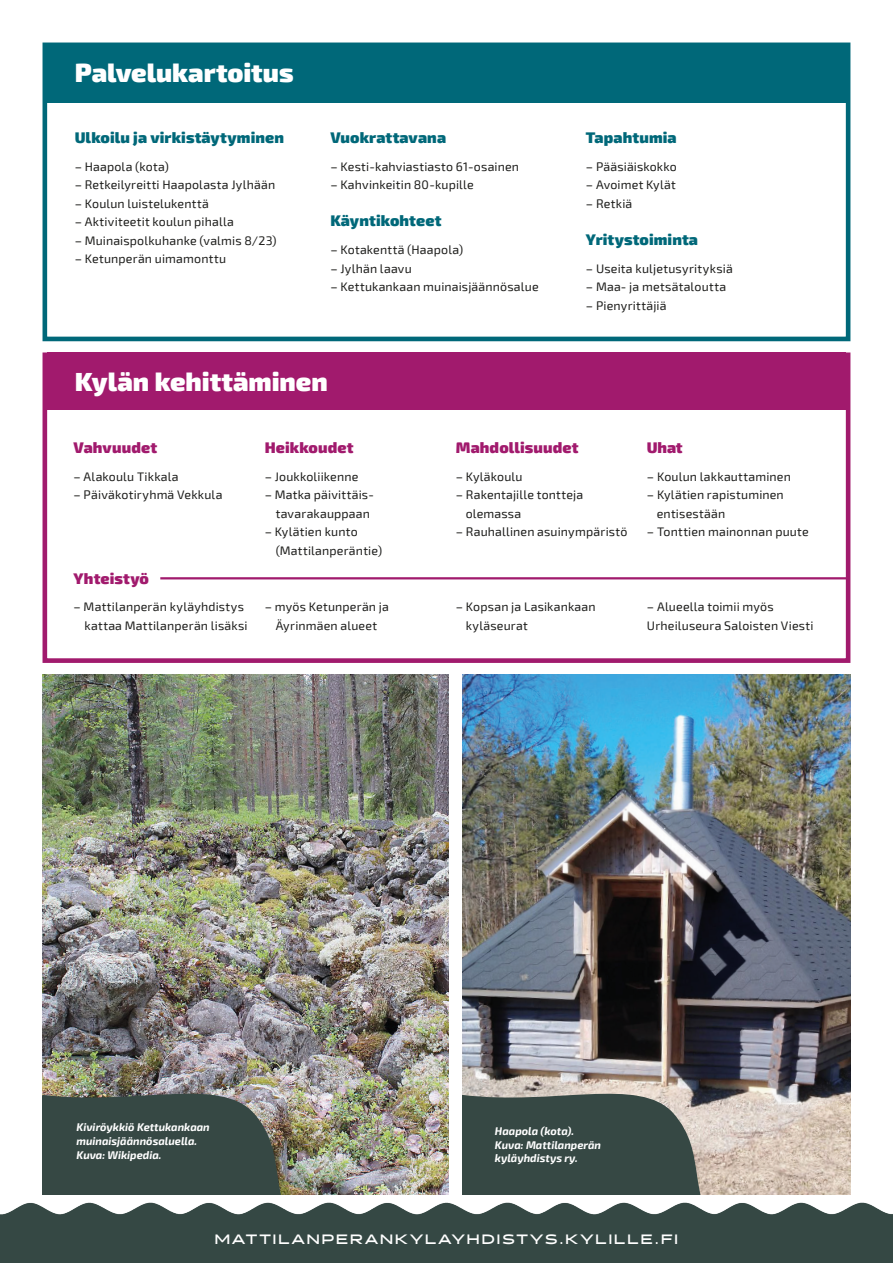
<style>
.page{position:relative;width:893px;height:1263px;background:#fff}
.page>*{position:absolute;margin:0;border:0;box-sizing:border-box;transform-origin:0 0}
.t1{font:900 26.25px "Exo 2";color:#fff}
.t2{font:900 15.45px "Exo 2";letter-spacing:.005em;color:#006879}
.t3{font:900 15.45px "Exo 2";letter-spacing:.005em;color:#a11a6d}
.t4{font:700 13.5px "Halogen";letter-spacing:.15em;color:#fff}
.t5{font:12.3px/18.6px "Exo 2";letter-spacing:.015em;color:#1d1d1b}
.t6{font:italic 700 10.95px/13.6px "Exo 2";color:#fff}
</style>
<div class="page">
<div style="left:43px;top:43px;width:807px;height:298px;border:5px solid #006879"></div>
<div style="left:47px;top:45px;width:799px;height:58px;background:#006879"></div>
<div style="left:47px;top:352px;width:799px;height:58px;background:#a11a6d"></div>
<div style="left:43px;top:352px;width:807px;height:311px;border:5px solid #a11a6d"></div>
<hr style="left:160px;top:577px;width:686px;height:2px;background:#a11a6d">
<img style="left:43px;top:674px;width:406px;height:521px">
<img style="left:43px;top:1076px;width:250px;height:119px">
<img style="left:462px;top:674px;width:388px;height:521px">
<svg style="left:462px;top:1076px;width:251px;height:119px;background:#5a645f"></svg>
<img style="left:0;top:1202px;width:893px;height:61px">
<h1 class="t1" style="left:75px;top:57px;width:220px">Palvelukartoitus</h1>
<p class="t2" style="left:75px;top:128px;width:211px">Ulkoilu ja virkistäytyminen</p>
<p class="t5" style="left:75px;top:157px;width:96px">– Haapola (kota)</p>
<p class="t5" style="left:75px;top:176px;width:202px">– Retkeilyreitti Haapolasta Jylhään</p>
<p class="t5" style="left:75px;top:195px;width:136px">– Koulun luistelukenttä</p>
<p class="t5" style="left:75px;top:213px;width:161px">– Aktiviteetit koulun pihalla</p>
<p class="t5" style="left:75px;top:232px;width:204px">– Muinaispolkuhanke (valmis 8/23)</p>
<p class="t5" style="left:75px;top:250px;width:153px">– Ketunperän uimamonttu</p>
<p class="t2" style="left:330px;top:128px;width:117px">Vuokrattavana</p>
<p class="t5" style="left:330px;top:157px;width:190px">– Kesti-kahviastiasto 61-osainen</p>
<p class="t5" style="left:330px;top:176px;width:145px">– Kahvinkeitin 80-kupille</p>
<p class="t2" style="left:330px;top:211px;width:113px">Käyntikohteet</p>
<p class="t5" style="left:330px;top:241px;width:134px">– Kotakenttä (Haapola)</p>
<p class="t5" style="left:330px;top:259px;width:83px">– Jylhän laavu</p>
<p class="t5" style="left:330px;top:278px;width:210px">– Kettukankaan muinaisjäännösalue</p>
<h1 class="t1" style="left:75px;top:365px;width:254px">Kylän kehittäminen</h1>
<p class="t2" style="left:586px;top:128px;width:92px">Tapahtumia</p>
<p class="t5" style="left:586px;top:157px;width:92px">– Pääsiäiskokko</p>
<p class="t5" style="left:586px;top:176px;width:91px">– Avoimet Kylät</p>
<p class="t5" style="left:586px;top:195px;width:48px">– Retkiä</p>
<p class="t2" style="left:586px;top:230px;width:114px">Yritystoiminta</p>
<p class="t5" style="left:586px;top:259px;width:148px">– Useita kuljetusyrityksiä</p>
<p class="t5" style="left:586px;top:278px;width:142px">– Maa- ja metsätaloutta</p>
<p class="t5" style="left:586px;top:296px;width:82px">– Pienyrittäjiä</p>
<p class="t3" style="left:74px;top:438px;width:85px">Vahvuudet</p>
<p class="t5" style="left:74px;top:467px;width:107px">– Alakoulu Tikkala</p>
<p class="t5" style="left:74px;top:486px;width:150px">– Päiväkotiryhmä Vekkula</p>
<p class="t3" style="left:265px;top:438px;width:90px">Heikkoudet</p>
<p class="t5" style="left:265px;top:467px;width:95px">– Joukkoliikenne</p>
<p class="t5" style="left:265px;top:486px;width:111px;text-align:center">– Matka päivittäis&shy;tavarakauppaan</p>
<p class="t5" style="left:276px;top:523px;width:108px;text-indent:-11px">– Kylätien kunto (Mattilanperäntie)</p>
<p class="t3" style="left:456px;top:438px;width:124px">Mahdollisuudet</p>
<p class="t5" style="left:456px;top:467px;width:68px">– Kyläkoulu</p>
<p class="t5" style="left:466px;top:486px;width:119px;text-indent:-10px">– Rakentajille tontteja olemassa</p>
<p class="t5" style="left:456px;top:523px;width:173px">– Rauhallinen asuinympäristö</p>
<p class="t3" style="left:647px;top:438px;width:37px">Uhat</p>
<p class="t5" style="left:647px;top:467px;width:145px">– Koulun lakkauttaminen</p>
<p class="t5" style="left:657px;top:486px;width:128px;text-indent:-10px">– Kylätien rapistuminen entisestään</p>
<p class="t5" style="left:647px;top:523px;width:163px">– Tonttien mainonnan puute</p>
<p class="t3" style="left:74px;top:568px;width:77px">Yhteistyö</p>
<p class="t5" style="left:74px;top:598px;width:176px;text-align:right">– Mattilanperän kyläyhdistys kattaa Mattilanperän lisäksi</p>
<p class="t5" style="left:265px;top:598px;width:126px;text-align:center">– myös Ketunperän ja<br>Äyrinmäen alueet</p>
<p class="t5" style="left:466px;top:598px;width:131px;text-indent:-10px">– Kopsan ja Lasikankaan kyläseurat</p>
<p class="t5" style="left:647px;top:598px;width:168px">– Alueella toimii myös<br>Urheiluseura Saloisten Viesti</p>
<p class="t6" style="left:77px;top:1121px;width:135px">Kiviröykkiö Kettukankaan muinaisjäännösaluella.<br>Kuva: Wikipedia.</p>
<p class="t6" style="left:495px;top:1124px;width:108px">Haapola (kota).<br>Kuva: Mattilanperän kyläyhdistys ry.</p>
<p class="t4" style="left:215px;top:1231px;width:465px">MATTILANPERANKYLAYHDISTYS.KYLILLE.FI</p>
</div>
